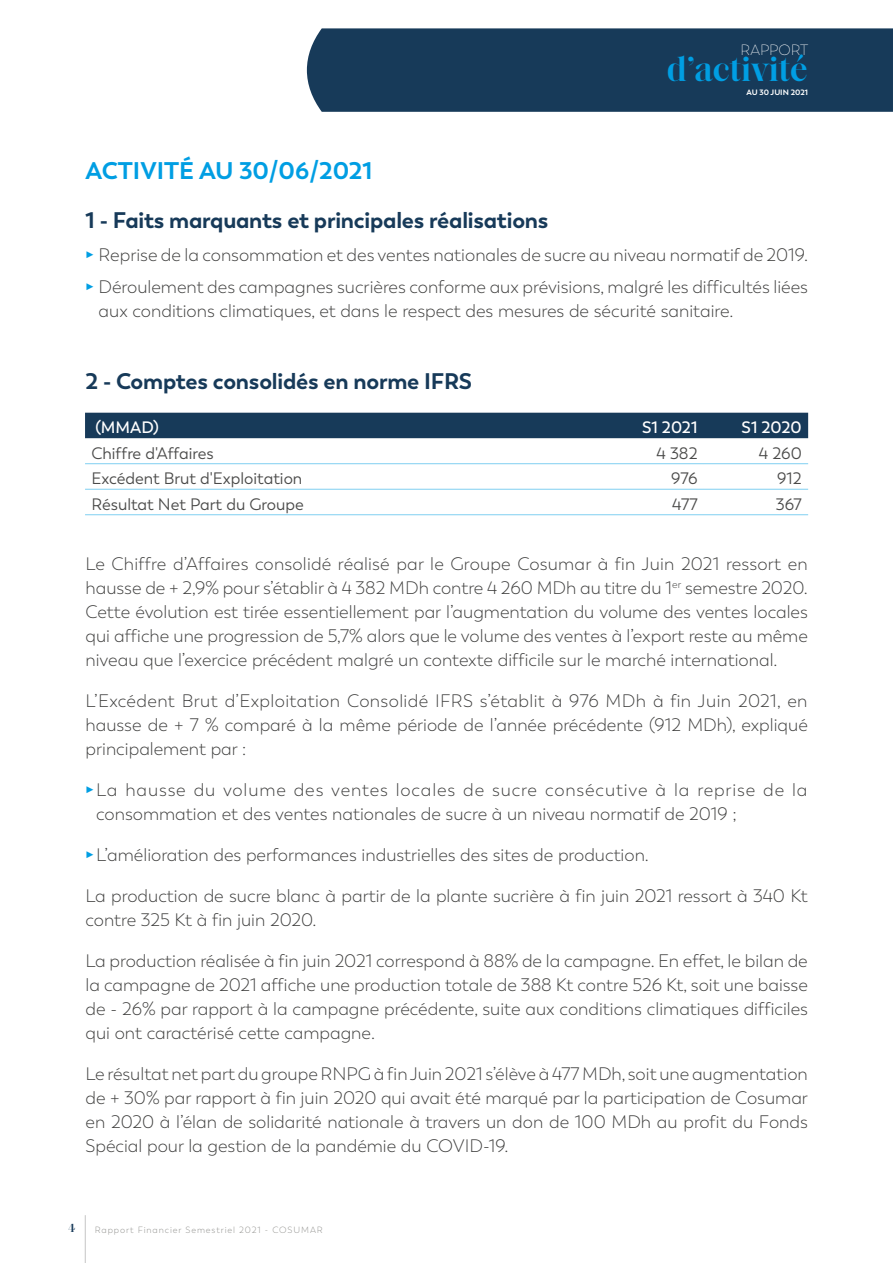
<style>
.page{position:relative;width:893px;height:1263px;background:#fff}
.page>*{position:absolute;margin:0;border:0;box-sizing:border-box;transform-origin:0 0}
.t1{font:600 35.4px "Saol Display";color:#009ee3}
.t2{font:700 24px "Trenda";color:#009ee3}
.t3{font:700 22.5px "Trenda";letter-spacing:-.01em;color:#173a59}
.t4{font:300 18px/24px "Trenda";color:#3c3c3b;text-align:justify}
.t5{font:16.5px "Trenda";color:#4a4a49}
.t6{font:600 16.5px "Trenda";color:#fff}
.t7{font:200 14.85px "Trenda";color:#fff}
.t8{font:600 12px "Saol Display";color:#173a59}
.t9{font:300 9px "Trenda";letter-spacing:.1em;color:#8f8f8c}
.t10{font:700 7.8px "Trenda";color:#fff}
</style>
<div class="page">
<hr style="left:85px;top:1215px;width:1px;height:48px;background:#c6c6c6">
<div style="left:307px;top:28px;width:586px;height:84px;background:#173a59"></div>
<div style="left:85px;top:413px;width:723px;height:25px;background:#173a59"></div>
<hr style="left:85px;top:463px;width:518px;height:1px;background:#80cff1">
<hr style="left:85px;top:489px;width:518px;height:1px;background:#80cff1">
<hr style="left:85px;top:514px;width:518px;height:1px;background:#80cff1">
<hr style="left:603px;top:463px;width:101px;height:1px;background:#80cff1">
<hr style="left:603px;top:489px;width:101px;height:1px;background:#80cff1">
<hr style="left:603px;top:514px;width:101px;height:1px;background:#80cff1">
<hr style="left:704px;top:463px;width:104px;height:1px;background:#80cff1">
<hr style="left:704px;top:489px;width:104px;height:1px;background:#80cff1">
<hr style="left:704px;top:514px;width:104px;height:1px;background:#80cff1">
<h2 class="t2" style="left:85px;top:156px;width:289px">ACTIVITÉ AU 30/06/2021</h2>
<p class="t7" style="left:741px;top:41px;width:69px">RAPPORT</p>
<p class="t10" style="left:746px;top:88px;width:63px">AU 30 JUIN 2021</p>
<h1 class="t1" style="left:667px;top:43px;width:143px">d’activité</h1>
<p class="t3" style="left:85px;top:207px;width:465px">1 - Faits marquants et principales réalisations</p>
<p class="t4" style="left:85px;top:239px;width:724px;line-height:32.5px"><sup>5</sup> Reprise de la consommation et des ventes nationales de sucre au niveau normatif de 2019.<br><sup>5</sup> Déroulement des campagnes sucrières conforme aux prévisions, malgré les difficultés liées</p>
<p class="t4" style="left:99px;top:299px;width:636px">aux conditions climatiques, et dans le respect des mesures de sécurité sanitaire.</p>
<p class="t3" style="left:85px;top:367px;width:388px">2 - Comptes consolidés en norme IFRS</p>
<p class="t6" style="left:95px;top:418px;width:65px">(MMAD)</p>
<p class="t6" style="left:642px;top:418px;width:57px">S1 2021</p>
<p class="t6" style="left:742px;top:418px;width:62px">S1 2020</p>
<p class="t5" style="left:91px;top:443px;width:124px">Chiffre d'Affaires</p>
<p class="t5" style="left:657px;top:443px;width:42px">4 382</p>
<p class="t5" style="left:759px;top:443px;width:44px">4 260</p>
<p class="t5" style="left:91px;top:469px;width:212px">Excédent Brut d'Exploitation</p>
<p class="t5" style="left:671px;top:469px;width:28px">976</p>
<p class="t5" style="left:777px;top:469px;width:26px">912</p>
<p class="t5" style="left:91px;top:494px;width:214px">Résultat Net Part du Groupe</p>
<p class="t5" style="left:672px;top:494px;width:27px">477</p>
<p class="t5" style="left:776px;top:494px;width:28px">367</p>
<p class="t4" style="left:85px;top:552px;width:724px">Le Chiffre d’Affaires consolidé réalisé par le Groupe Cosumar à fin Juin 2021 ressort en hausse de + 2,9% pour s’établir à 4 382 MDh contre 4 260 MDh au titre du 1<sup>er</sup> semestre 2020.<br>Cette évolution est tirée essentiellement par l’augmentation du volume des ventes locales qui affiche une progression de 5,7% alors que le volume des ventes à l’export reste au même niveau que l’exercice précédent malgré un contexte difficile sur le marché international.</p>
<p class="t4" style="left:85px;top:689px;width:724px">L’Excédent Brut d’Exploitation Consolidé IFRS s’établit à 976 MDh à fin Juin 2021, en hausse de + 7 % comparé à la même période de l’année précédente (912 MDh), expliqué principalement par :</p>
<p class="t4" style="left:96px;top:778px;width:713px;text-indent:-11px"><sup>5</sup> La hausse du volume des ventes locales de sucre consécutive à la reprise de la consommation et des ventes nationales de sucre à un niveau normatif de 2019 ;</p>
<p class="t4" style="left:85px;top:843px;width:565px"><sup>5</sup> L’amélioration des performances industrielles des sites de production.</p>
<p class="t4" style="left:85px;top:884px;width:724px">La production de sucre blanc à partir de la plante sucrière à fin juin 2021 ressort à 340 Kt contre 325 Kt à fin juin 2020.</p>
<p class="t4" style="left:85px;top:949px;width:724px">La production réalisée à fin juin 2021 correspond à 88% de la campagne. En effet, le bilan de la campagne de 2021 affiche une production totale de 388 Kt contre 526 Kt, soit une baisse de - 26% par rapport à la campagne précédente, suite aux conditions climatiques difficiles qui ont caractérisé cette campagne.</p>
<p class="t4" style="left:85px;top:1062px;width:724px">Le résultat net part du groupe RNPG à fin Juin 2021 s’élève à 477 MDh, soit une augmentation de + 30% par rapport à fin juin 2020 qui avait été marqué par la participation de Cosumar en 2020 à l’élan de solidarité nationale à travers un don de 100 MDh au profit du Fonds Spécial pour la gestion de la pandémie du COVID-19.</p>
<p class="t8" style="left:68px;top:1218px;width:8px">4</p>
<p class="t9" style="left:95px;top:1224px;width:229px">Rapport Financier Semestriel 2021 - COSUMAR</p>
</div>
